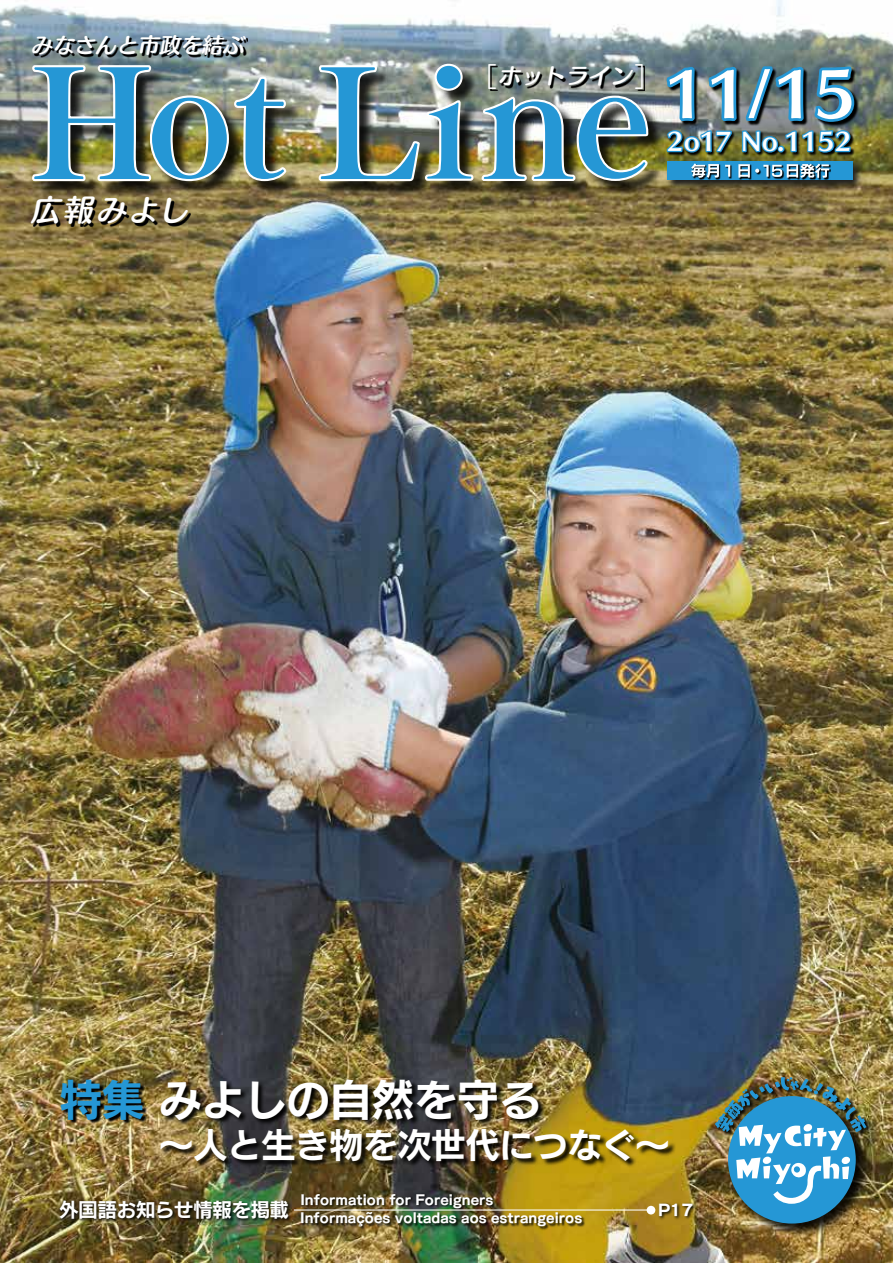
<style>
.page{position:relative;width:893px;height:1263px;background:#fff}
.page>*{position:absolute;margin:0;border:0;box-sizing:border-box;transform-origin:0 0}
.t1{font:58.5px "Skip Std B";color:#fff}
.t2{font:42.45px "New Rodin Pro B";color:#fff}
.t3{font:34.05px "New Rodin Pro B";color:#fff}
.t4{font:italic 29.7px "Humming Std B";color:#fff}
.t5{font:25.5px "Anito Std L";color:#fff}
.t6{font:23.4px "Skip Std B";color:#fff}
.t7{font:italic 22.35px "Humming Std B";color:#fff}
.t8{font:italic 21.3px "Humming Std B";color:#fff}
.t9{font:19.2px "New Rodin Pro B";color:#fff}
.t10{font:15.9px "New Cezanne Pro B";color:#fff}
.t11{font:13.8px "New Cezanne Pro B";color:#fff}
.s1{color:#2597d5}
</style>
<div class="page">
<img style="left:0;top:0;width:893px;height:1263px">
<svg style="left:33px;top:199px;width:158px;height:28px;background:#574b2b"></svg>
<svg style="left:665px;top:160px;width:198px;height:31px;background:#574c30"></svg>
<div style="left:667px;top:161px;width:186px;height:19px;background:#2597d5"></div>
<svg style="left:693px;top:178px;width:136px;height:2px"></svg>
<img style="left:662px;top:0;width:195px;height:178px">
<div style="left:35px;top:66px;width:629px;height:131px;background:#000;opacity:.84"></div>
<img style="left:31px;top:63px;width:618px;height:119px">
<svg style="left:34px;top:37px;width:214px;height:20px;background:#4f5e66"></svg>
<img style="left:58px;top:1199px;width:235px;height:24px">
<div style="left:301px;top:1193px;width:195px;height:18px;background:#000;opacity:.85"></div>
<svg style="left:658px;top:1202px;width:39px;height:18px"></svg>
<div style="left:647px;top:1206px;width:8px;height:8px;background:#fff;border-radius:50%"></div>
<div style="left:301px;top:1212px;width:284px;height:18px;background:#000;opacity:.85"></div>
<div style="left:727px;top:1095px;width:144px;height:144px;background:#000;opacity:.9"></div>
<div style="left:728px;top:1096px;width:128px;height:127px;background:#2597d5;border-radius:50%"></div>
<svg style="left:715px;top:1076px;width:157px;height:61px"></svg>
<img style="left:715px;top:1077px;width:152px;height:127px">
<hr style="left:294px;top:1209px;width:354px;height:1px;background:#fff">
<img style="left:62px;top:1080px;width:86px;height:44px">
<img style="left:161px;top:1079px;width:515px;height:90px">
<h3 class="t8" style="left:31px;top:29px;width:220px">みなさんと市政を結ぶ</h3>
<h3 class="t4" style="left:31px;top:188px;width:167px">広報みよし</h3>
<h3 class="t5" style="left:486px;top:60px;width:12px">[</h3>
<h1 class="t1" style="left:664px;top:50px;width:193px">11/１5</h1>
<h3 class="t6" style="left:667px;top:124px;width:186px">2o17 No.1152</h3>
<h3 class="t5" style="left:635px;top:60px;width:12px">[</h3>
<h3 class="t7" style="left:498px;top:59px;width:141px">ホットライン</h3>
<h2 class="t2" style="left:59px;top:1063px;width:484px"><span class="s1">特集</span>みよしの自然を守る</h2>
<h3 class="t3" style="left:159px;top:1116px;width:512px">～人と生き物を次世代につなぐ~</h3>
<h3 class="t9" style="left:59px;top:1193px;width:231px">外国語お知らせ情報を掲載</h3>
<p class="t11" style="left:300px;top:1187px;width:195px">Information for Foreigners</p>
<p class="t11" style="left:300px;top:1206px;width:284px">Informações voltadas aos estrangeiros</p>
<p class="t10" style="left:658px;top:1197px;width:37px">P17</p>
</div>
